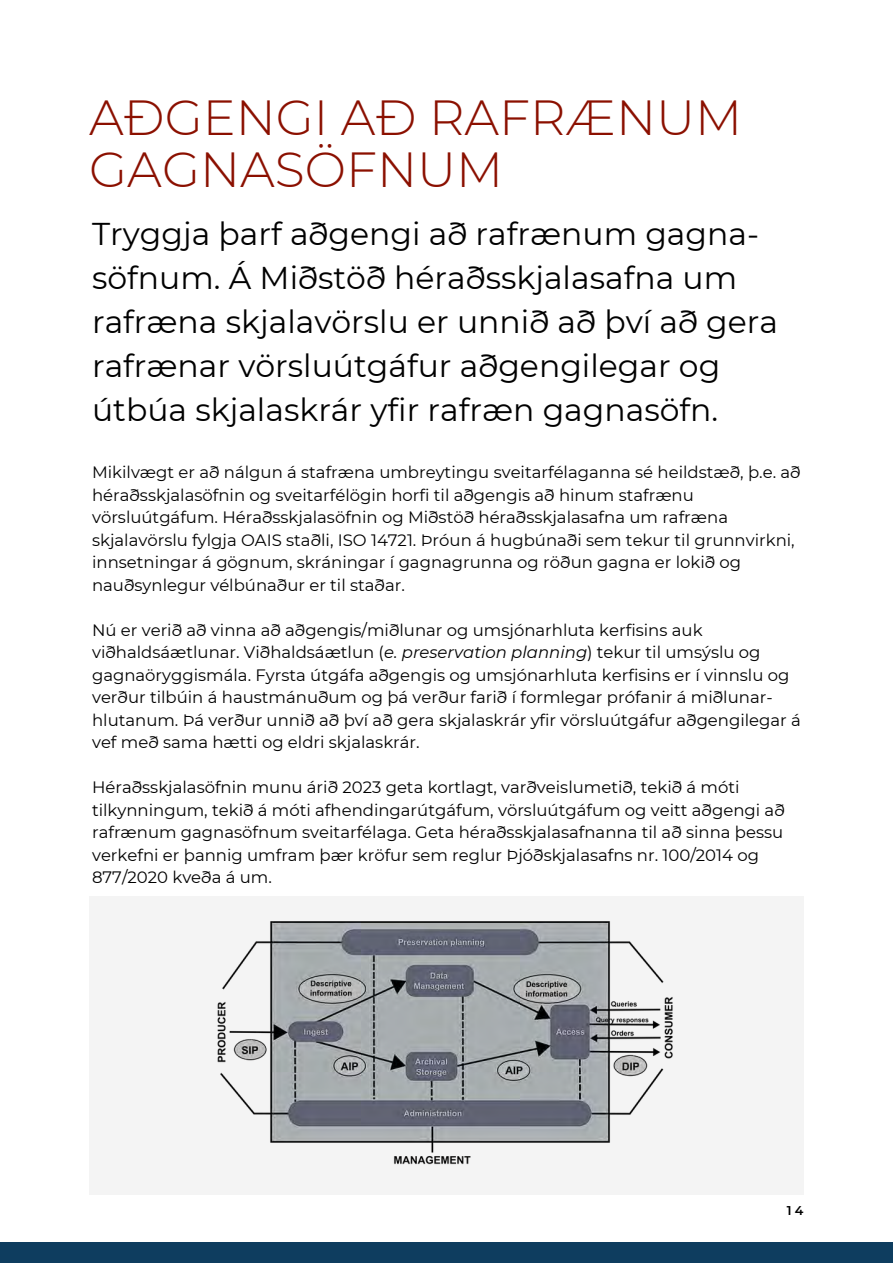
<style>
.page{position:relative;width:893px;height:1264px;background:#fff}
.page>*{position:absolute;margin:0;border:0;box-sizing:border-box;transform-origin:0 0}
.t1{font:300 49.2px/51.8px "Montserrat";color:#8b1000}
.t2{font:31.5px/43.8px "Montserrat";color:#000}
.t3{font:16.5px/22.5px "Montserrat";color:#000}
.t4{font:600 12.75px "Montserrat";color:#000}
.s1{font-style:italic}
</style>
<div class="page">
<div style="left:0;top:1242px;width:892px;height:20px;background:#0e3d5f"></div>
<div style="left:89px;top:896px;width:714px;height:298px;background:#f4f4f4"></div>
<img style="left:217px;top:921px;width:456px;height:244px">
<p class="t1" style="left:89px;top:92px;width:654px">AÐGENGI AÐ RAFRÆNUM<br>GAGNASÖFNUM</p>
<p class="t2" style="left:92px;top:212px;width:687px">Tryggja þarf aðgengi að rafrænum gagna&shy;söfnum. Á Miðstöð héraðsskjalasafna um rafræna skjalavörslu er unnið að því að gera rafrænar vörsluútgáfur aðgengilegar og útbúa skjalaskrár yfir rafræn gagnasöfn.</p>
<p class="t3" style="left:92px;top:461px;width:710px">Mikilvægt er að nálgun á stafræna umbreytingu sveitarfélaganna sé heildstæð, þ.e. að héraðsskjalasöfnin og sveitarfélögin horfi til aðgengis að hinum stafrænu vörsluútgáfum. Héraðsskjalasöfnin og Miðstöð héraðsskjalasafna um rafræna skjalavörslu fylgja OAIS staðli, ISO 14721. Þróun á hugbúnaði sem tekur til grunnvirkni, innsetningar á gögnum, skráningar í gagnagrunna og röðun gagna er lokið og nauðsynlegur vélbúnaður er til staðar.</p>
<p class="t3" style="left:92px;top:618px;width:710px">Nú er verið að vinna að aðgengis/miðlunar og umsjónarhluta kerfisins auk viðhaldsáætlunar. Viðhaldsáætlun (<span class="s1">e. preservation planning</span>) tekur til umsýslu og gagnaöryggismála. Fyrsta útgáfa aðgengis og umsjónarhluta kerfisins er í vinnslu og verður tilbúin á haustmánuðum og þá verður farið í formlegar prófanir á miðlunar&shy;hlutanum. Þá verður unnið að því að gera skjalaskrár yfir vörsluútgáfur aðgengilegar á vef með sama hætti og eldri skjalaskrár.</p>
<p class="t3" style="left:92px;top:776px;width:694px">Héraðsskjalasöfnin munu árið 2023 geta kortlagt, varðveislumetið, tekið á móti tilkynningum, tekið á móti afhendingarútgáfum, vörsluútgáfum og veitt aðgengi að rafrænum gagnasöfnum sveitarfélaga. Geta héraðsskjalasafnanna til að sinna þessu verkefni er þannig umfram þær kröfur sem reglur Þjóðskjalasafns nr. 100/2014 og 877/2020 kveða á um.</p>
<p class="t4" style="left:786px;top:1202px;width:18px">14</p>
</div>
